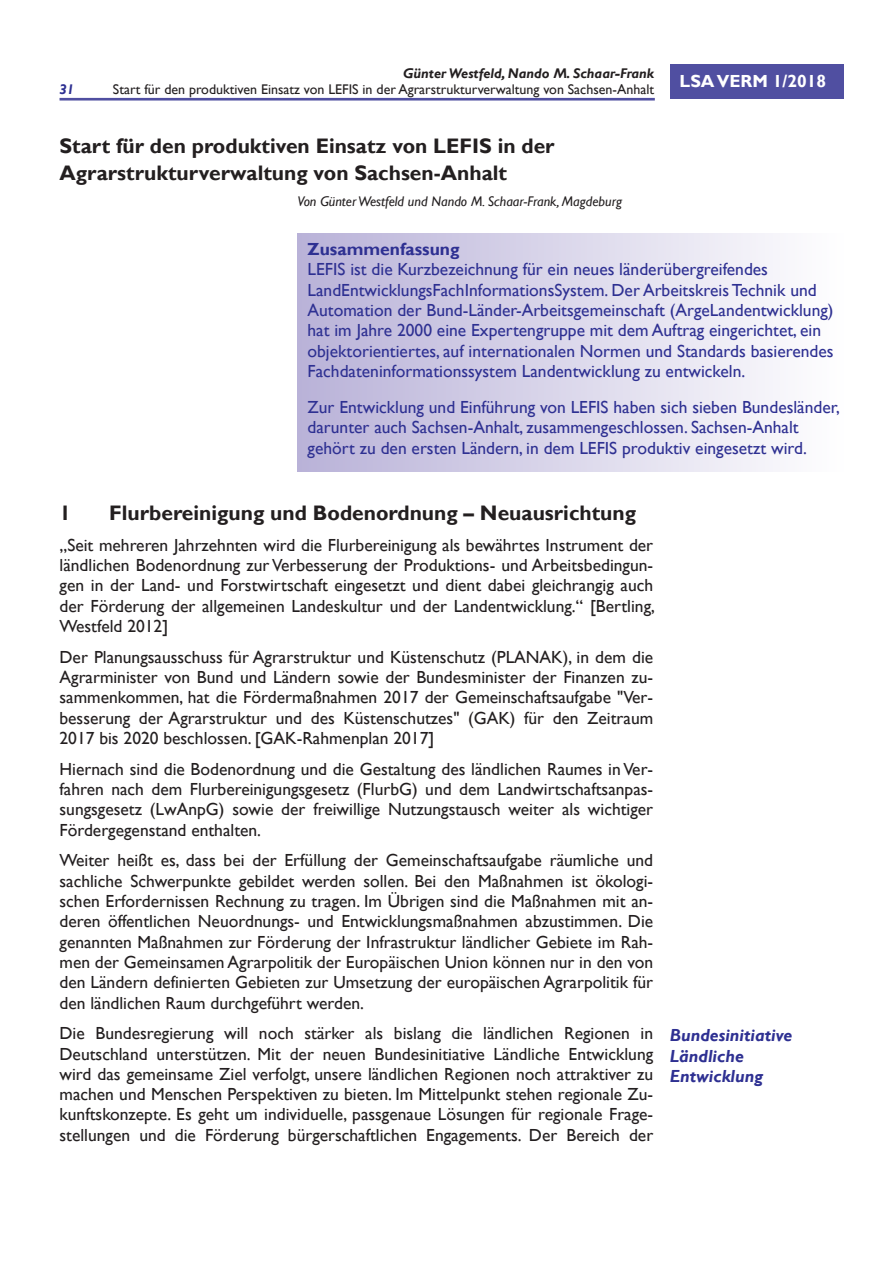
<style>
.page{position:relative;width:888px;height:1270px;background:#fff}
.page>*{position:absolute;margin:0;border:0;box-sizing:border-box;transform-origin:0 0}
.t1{font:700 21px/26.2px "Gill Sans";color:#231f20}
.t2{font:17.5px/20.3px "Gill Sans";color:#231f20;text-align:justify}
.t3{font:17.5px/20.3px "Gill Sans";color:#2e3092}
.t4{font:italic 700 17.5px/20.3px "Gill Sans";color:#2e3092}
.t5{font:700 17.5px "Gill Sans";color:#2e3092}
.t6{font:700 17.5px "Gill Sans";color:#fff}
.t7{font:14px "Gill Sans";color:#231f20}
.t8{font:italic 14px "Gill Sans";color:#231f20}
.t9{font:italic 700 14px "Gill Sans";color:#231f20}
.t10{font:italic 700 14px "Gill Sans";color:#2e3092}
</style>
<div class="page">
<div style="left:670px;top:64px;width:173px;height:35px;background:#504fa1"></div>
<hr style="left:60px;top:98px;width:595px;height:3px;background:#504fa1">
<div style="left:298px;top:233px;width:545px;height:238px;background:linear-gradient(to right,#b9b2d8,#fefeff)"></div>
<p class="t10" style="left:60px;top:81px;width:16px">31</p>
<p class="t9" style="left:403px;top:65px;width:252px">Günter Westfeld, Nando M. Schaar-Frank</p>
<p class="t7" style="left:113px;top:81px;width:543px">Start für den produktiven Einsatz von LEFIS in der Agrarstrukturverwaltung von Sachsen-Anhalt</p>
<p class="t1" style="left:60px;top:134px;width:497px">Start für den produktiven Einsatz von LEFIS in der<br>Agrarstrukturverwaltung von Sachsen-Anhalt</p>
<p class="t8" style="left:298px;top:193px;width:326px">Von GünterWestfeld und Nando M. Schaar-Frank, Magdeburg</p>
<p class="t6" style="left:680px;top:70px;width:148px">LSA VERM 1/2018</p>
<p class="t5" style="left:308px;top:239px;width:153px">Zusammenfassung</p>
<p class="t3" style="left:308px;top:260px;width:528px">LEFIS ist die Kurzbezeichnung für ein neues länderübergreifendes LandEntwicklungsFachInformationsSystem. Der Arbeitskreis Technik und Automation der Bund-Länder-Arbeitsgemeinschaft (ArgeLandentwicklung) hat im Jahre 2000 eine Expertengruppe mit dem Auftrag eingerichtet, ein objektorientiertes, auf internationalen Normen und Standards basierendes Fachdateninformationssystem Landentwicklung zu entwickeln.</p>
<p class="t3" style="left:308px;top:397px;width:534px">Zur Entwicklung und Einführung von LEFIS haben sich sieben Bundesländer, darunter auch Sachsen-Anhalt, zusammengeschlossen. Sachsen-Anhalt gehört zu den ersten Ländern, in dem LEFIS produktiv eingesetzt wird.</p>
<p class="t1" style="left:60px;top:500px;width:13px">1</p>
<p class="t1" style="left:109px;top:500px;width:528px">Flurbereinigung und Bodenordnung – Neuausrichtung</p>
<p class="t2" style="left:60px;top:535px;width:597px">„Seit mehreren Jahrzehnten wird die Flurbereinigung als bewährtes Instrument der ländlichen Bodenordnung zur Verbesserung der Produktions- und Arbeitsbedingun&shy;gen in der Land- und Forstwirtschaft eingesetzt und dient dabei gleichrangig auch der Förderung der allgemeinen Landeskultur und der Landentwicklung.“ [Bertling, Westfeld 2012]</p>
<p class="t2" style="left:60px;top:647px;width:595px">Der Planungsausschuss für Agrarstruktur und Küstenschutz (PLANAK), in dem die Agrarminister von Bund und Ländern sowie der Bundesminister der Finanzen zu&shy;sammenkommen, hat die Fördermaßnahmen 2017 der Gemeinschaftsaufgabe "Ver&shy;besserung der Agrarstruktur und des Küstenschutzes" (GAK) für den Zeitraum 2017 bis 2020 beschlossen. [GAK-Rahmenplan 2017]</p>
<p class="t2" style="left:60px;top:759px;width:595px">Hiernach sind die Bodenordnung und die Gestaltung des ländlichen Raumes in Ver&shy;fahren nach dem Flurbereinigungsgesetz (FlurbG) und dem Landwirtschaftsanpas&shy;sungsgesetz (LwAnpG) sowie der freiwillige Nutzungstausch weiter als wichtiger Fördergegenstand enthalten.</p>
<p class="t2" style="left:60px;top:851px;width:595px">Weiter heißt es, dass bei der Erfüllung der Gemeinschaftsaufgabe räumliche und sachliche Schwerpunkte gebildet werden sollen. Bei den Maßnahmen ist ökologi&shy;schen Erfordernissen Rechnung zu tragen. Im Übrigen sind die Maßnahmen mit an&shy;deren öffentlichen Neuordnungs- und Entwicklungsmaßnahmen abzustimmen. Die genannten Maßnahmen zur Förderung der Infrastruktur ländlicher Gebiete im Rah&shy;men der Gemeinsamen Agrarpolitik der Europäischen Union können nur in den von den Ländern definierten Gebieten zur Umsetzung der europäischen Agrarpolitik für den ländlichen Raum durchgeführt werden.</p>
<p class="t2" style="left:60px;top:1024px;width:595px">Die Bundesregierung will noch stärker als bislang die ländlichen Regionen in Deutschland unterstützen. Mit der neuen Bundesinitiative Ländliche Entwicklung wird das gemeinsame Ziel verfolgt, unsere ländlichen Regionen noch attraktiver zu machen und Menschen Perspektiven zu bieten. Im Mittelpunkt stehen regionale Zu&shy;kunftskonzepte. Es geht um individuelle, passgenaue Lösungen für regionale Frage&shy;stellungen und die Förderung bürgerschaftlichen Engagements. Der Bereich der</p>
<p class="t4" style="left:670px;top:1026px;width:124px">Bundesinitiative<br>Ländliche<br>Entwicklung</p>
</div>
